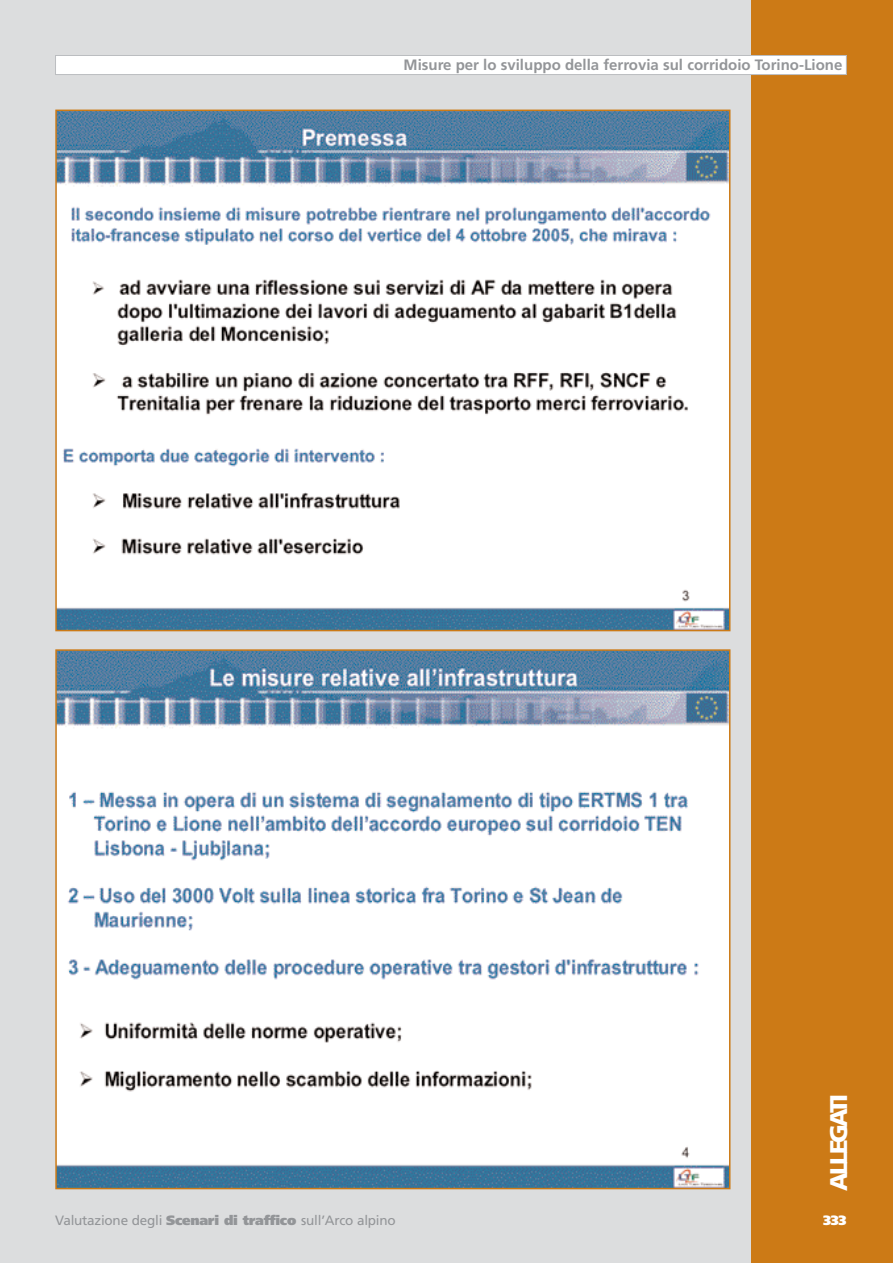
<style>
.page{position:relative;width:893px;height:1263px;background:#fff}
.page>*{position:absolute;margin:0;border:0;box-sizing:border-box;transform-origin:0 0}
.t1{font:900 24.15px "Frutiger";letter-spacing:-.125em;color:#fff}
.t2{font:700 15px "Frutiger";color:#939598}
.t3{font:13.5px "Frutiger";letter-spacing:-.015em;color:#939598}
.t4{font:900 13.5px "Frutiger";color:#fff}
.s1{font-weight:900}
</style>
<div class="page">
<div style="left:0;top:0;width:892px;height:1263px;background:#dcddde"></div>
<div style="left:751px;top:0;width:141px;height:1263px;background:#cc7a16"></div>
<div style="left:56px;top:56px;width:790px;height:19px;background:#fff"></div>
<div style="left:55px;top:55px;width:791px;height:20px;border:1px solid #bbbdc0"></div>
<img style="left:58px;top:113px;width:669px;height:515px">
<div style="left:55px;top:110px;width:675px;height:521px;border:2px solid #cc7a16"></div>
<img style="left:58px;top:652px;width:669px;height:534px">
<p class="t2" style="left:403px;top:58px;width:440px">Misure per lo sviluppo della ferrovia sul corridoio Torino-Lione</p>
<h1 class="t1" style="left:829px;top:1191px;width:98px;rotate:-90deg">ALLEGATI</h1>
<p class="t3" style="left:55px;top:1215px;width:342px">Valutazione degli <span class="s1">Scenari di traffico</span> sull’Arco alpino</p>
<p class="t4" style="left:823px;top:1215px;width:25px">333</p>
</div>
